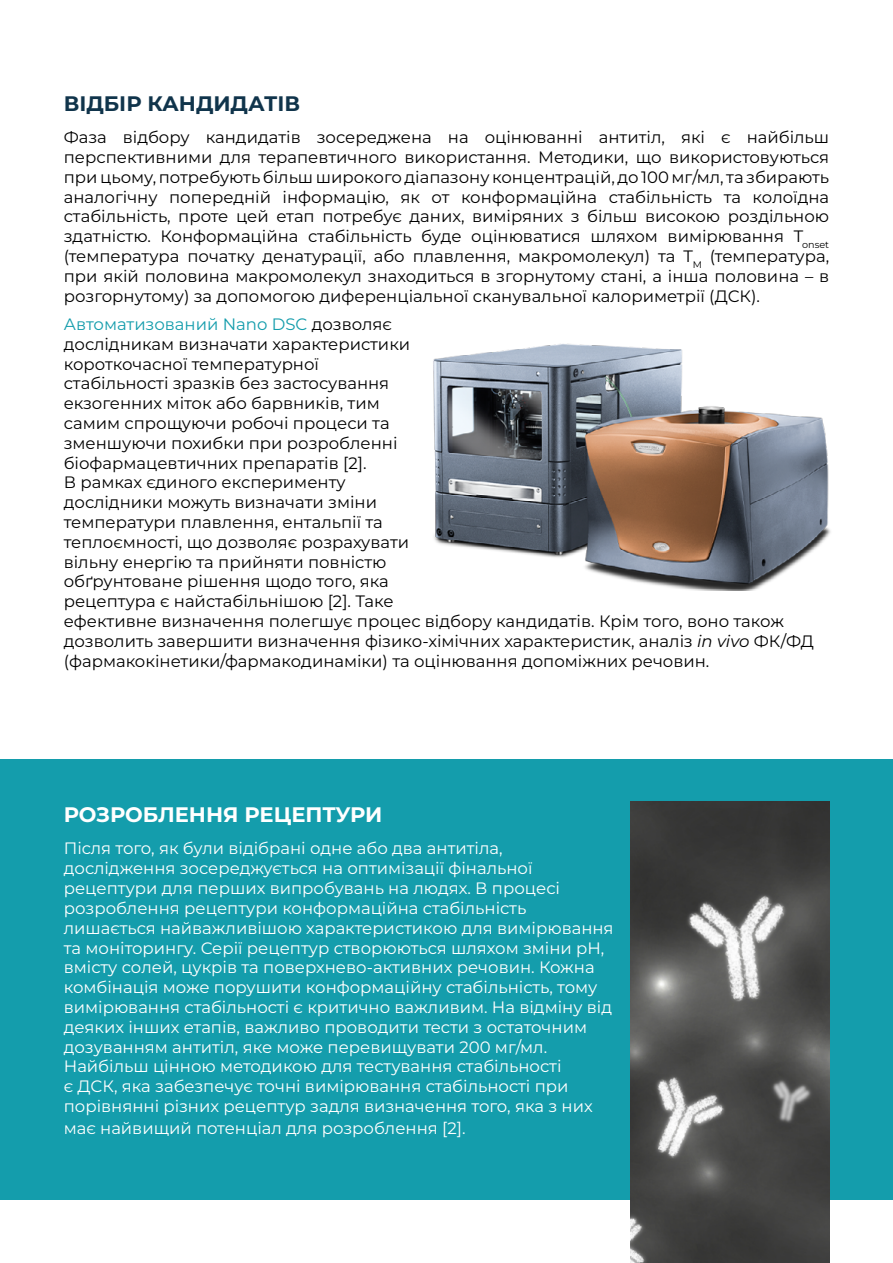
<style>
.page{position:relative;width:893px;height:1263px;background:#fff}
.page>*{position:absolute;margin:0;border:0;box-sizing:border-box;transform-origin:0 0}
.t1{font:700 21px "Montserrat";color:#fff}
.t2{font:700 21px "Montserrat";color:#10344b}
.t3{font:16.5px/19.8px "Montserrat";color:#000;text-align:justify}
.t4{font:16.5px/19.8px "Montserrat";color:#fff}
.s1{color:#149dac}
.s2{font-style:italic}
</style>
<div class="page">
<div style="left:0;top:759px;width:893px;height:440px;background:#149dac"></div>
<img style="left:433px;top:343px;width:398px;height:247px">
<img style="left:630px;top:801px;width:199px;height:462px">
<p class="t2" style="left:64px;top:88px;width:238px">ВІДБІР КАНДИДАТІВ</p>
<p class="t3" style="left:64px;top:127px;width:767px">Фаза відбору кандидатів зосереджена на оцінюванні антитіл, які є найбільш перспективними для терапевтичного використання. Методики, що використовуються при цьому, потребують більш широкого діапазону концентрацій, до 100 мг/мл, та збирають аналогічну попередній інформацію, як от конформаційна стабільність та колоїдна стабільність, проте цей етап потребує даних, виміряних з більш високою роздільною здатністю. Конформаційна стабільність буде оцінюватися шляхом вимірювання T<sub>onset </sub>(температура початку денатурації, або плавлення, макромолекул) та T<sub>M</sub> (температура, при якій половина макромолекул знаходиться в згорнутому стані, а інша половина – в розгорнутому) за допомогою диференціальної сканувальної калориметрії (ДСК).</p>
<p class="t3" style="left:64px;top:314px;width:752px;text-align:left"><span class="s1">Автоматизований Nano DSC</span> дозволяє<br>дослідникам визначати характеристики<br>короткочасної температурної<br>стабільності зразків без застосування<br>екзогенних міток або барвників, тим<br>самим спрощуючи робочі процеси та<br>зменшуючи похибки при розробленні<br>біофармацевтичних препаратів [2].<br>В рамках єдиного експерименту<br>дослідники можуть визначати зміни<br>температури плавлення, ентальпії та<br>теплоємності, що дозволяє розрахувати<br>вільну енергію та прийняти повністю<br>обґрунтоване рішення щодо того, яка<br>рецептура є найстабільнішою [2]. Таке<br>ефективне визначення полегшує процес відбору кандидатів. Крім того, воно також дозволить завершити визначення фізико-хімічних характеристик, аналіз <span class="s2">in vivo</span> ФК/ФД (фармакокінетики/фармакодинаміки) та оцінювання допоміжних речовин.</p>
<p class="t1" style="left:64px;top:799px;width:320px">РОЗРОБЛЕННЯ РЕЦЕПТУРИ</p>
<p class="t4" style="left:64px;top:838px;width:551px">Після того, як були відібрані одне або два антитіла, дослідження зосереджується на оптимізації фінальної рецептури для перших випробувань на людях. В процесі розроблення рецептури конформаційна стабільність лишається найважливішою характеристикою для вимірювання та моніторингу. Серії рецептур створюються шляхом зміни pH, вмісту солей, цукрів та поверхнево-активних речовин. Кожна комбінація може порушити конформаційну стабільність, тому вимірювання стабільності є критично важливим. На відміну від деяких інших етапів, важливо проводити тести з остаточним дозуванням антитіл, яке може перевищувати 200 мг/мл.<br>Найбільш цінною методикою для тестування стабільності<br>є ДСК, яка забезпечує точні вимірювання стабільності при порівнянні різних рецептур задля визначення того, яка з них</p>
<p class="t4" style="left:64px;top:1117px;width:403px">має найвищий потенціал для розроблення [2].</p>
</div>
